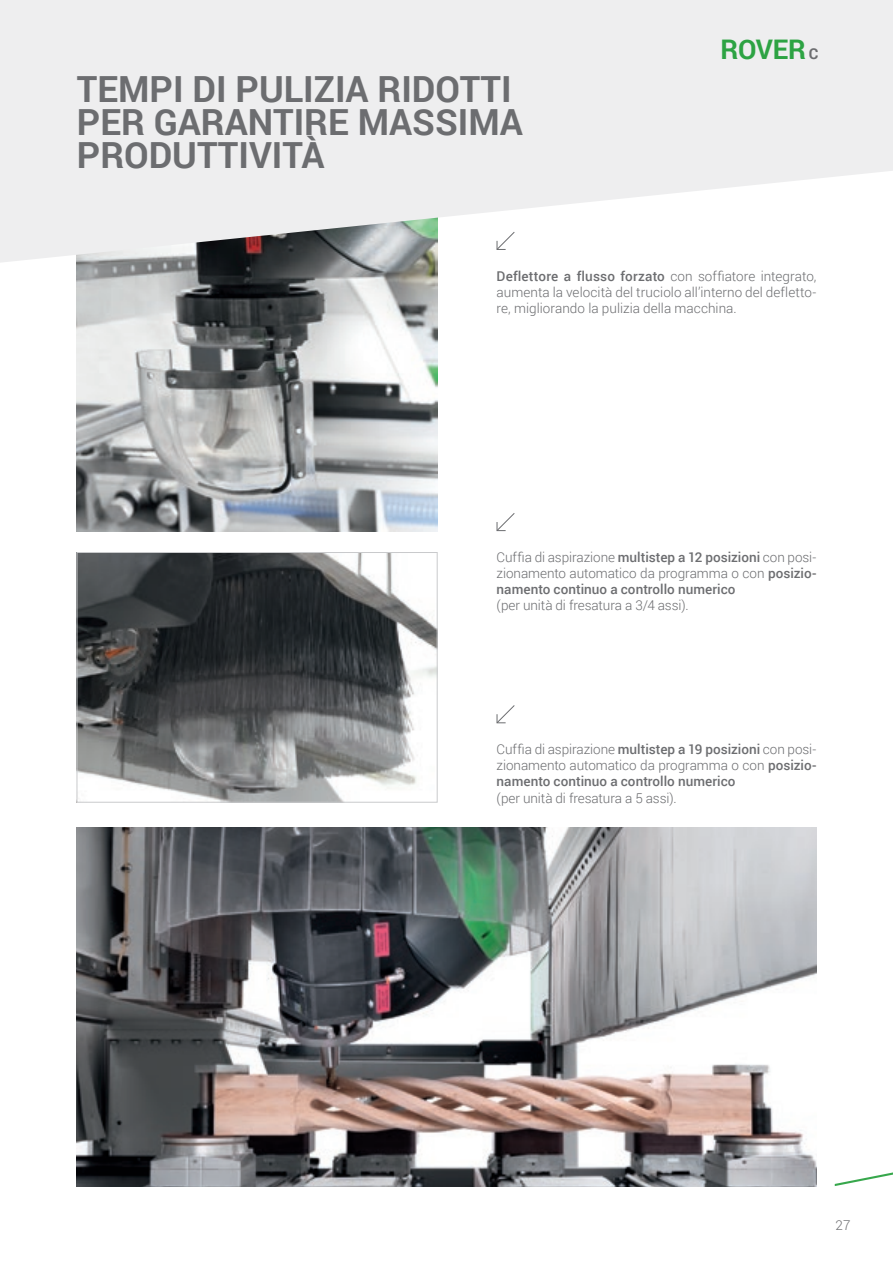
<style>
.page{position:relative;width:893px;height:1263px;background:#fff}
.page>*{position:absolute;margin:0;border:0;box-sizing:border-box;transform-origin:0 0}
.t1{font:700 36px/33px "Roboto";color:#6c6d70}
.t2{font:700 27px "Roboto";letter-spacing:-.01em;color:#2da343}
.t3{font:300 13.5px/16.2px "Roboto";letter-spacing:-.005em;color:#6c6d70;text-align:justify}
.s1{font-size:15px;color:#6c6d70}
.s2{font-weight:500}
</style>
<div class="page">
<img style="left:77px;top:263px;width:361px;height:268px">
<img style="left:77px;top:827px;width:739px;height:359px">
<img style="left:79px;top:554px;width:357px;height:247px">
<div style="left:77px;top:552px;width:361px;height:251px;border:1px solid #c9cacc"></div>
<svg style="left:496px;top:513px;width:19px;height:19px"></svg>
<svg style="left:835px;top:1172px;width:58px;height:14px"></svg>
<svg style="left:0;top:0;width:893px;height:263px;background:#ebebec"></svg>
<svg style="left:496px;top:705px;width:19px;height:19px"></svg>
<p class="t1" style="left:77px;top:71px;width:447px">TEMPI DI PULIZIA RIDOTTI<br>PER GARANTIRE MASSIMA<br>PRODUTTIVITÀ</p>
<p class="t2" style="left:720px;top:30px;width:99px">ROVER <span class="s1">C</span></p>
<p class="t3" style="left:497px;top:267px;width:321px"><span class="s2">Deflettore a flusso forzato</span> con soffiatore integrato, aumenta la velocità del truciolo all’interno del defletto&shy;re, migliorando la pulizia della macchina.</p>
<p class="t3" style="left:497px;top:548px;width:321px">Cuffia di aspirazione <span class="s2">multistep a 12 posizioni</span> con posi&shy;zionamento automatico da programma o con <span class="s2">posizio&shy;namento continuo a controllo numerico</span></p>
<p class="t3" style="left:497px;top:597px;width:194px">(per unità di fresatura a 3/4 assi).</p>
<p class="t3" style="left:497px;top:741px;width:321px">Cuffia di aspirazione <span class="s2">multistep a 19 posizioni</span> con posi&shy;zionamento automatico da programma o con <span class="s2">posizio&shy;namento continuo a controllo numerico</span></p>
<p class="t3" style="left:497px;top:789px;width:182px">(per unità di fresatura a 5 assi).</p>
<p class="t3" style="left:836px;top:1216px;width:16px">27</p>
</div>
